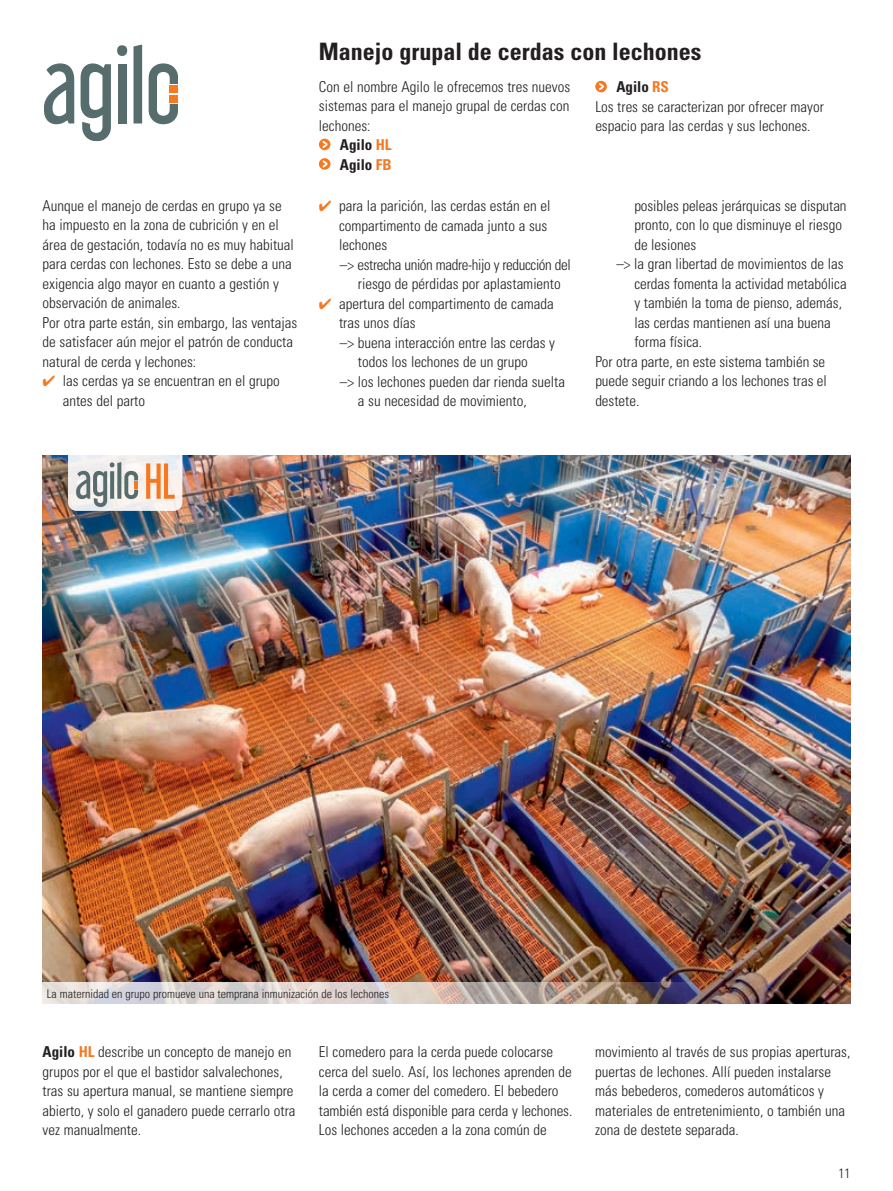
<style>
.page{position:relative;width:893px;height:1191px;background:#fff}
.page>*{position:absolute;margin:0;border:0;box-sizing:border-box;transform-origin:0 0}
.t1{font:700 condensed 24px "Univers LT Std";color:#231f20}
.t2{font:300 condensed 15px/19.5px "Univers LT Std";color:#231f20}
.t3{font:300 condensed 15px "Univers LT Std";letter-spacing:-.025em;color:#231f20}
.t4{font:700 condensed 15px "Univers LT Std";color:#231f20}
.t5{font:300 condensed 13.5px "Univers LT Std";color:#231f20}
.t6{font:300 condensed 12px "Univers LT Std";color:#231f20}
.s1{color:#f47921}
.s2{font-weight:700}
.s3{font-weight:700;color:#f47921}
</style>
<div class="page">
<svg style="left:44px;top:63px;width:30px;height:61px"></svg>
<svg style="left:81px;top:63px;width:30px;height:78px"></svg>
<svg style="left:134px;top:44px;width:8px;height:79px"></svg>
<div style="left:118px;top:64px;width:9px;height:59px;background:#566c6d"></div>
<svg style="left:149px;top:63px;width:29px;height:61px"></svg>
<svg style="left:117px;top:45px;width:10px;height:11px"></svg>
<div style="left:170px;top:85px;width:8px;height:8px;background:#f47921"></div>
<div style="left:170px;top:95px;width:8px;height:7px;background:#f47921"></div>
<img style="left:43px;top:455px;width:807px;height:548px">
<img style="left:42px;top:982px;width:714px;height:22px">
<svg style="left:68px;top:442px;width:114px;height:69px"></svg>
<svg style="left:146px;top:463px;width:29px;height:36px"></svg>
<svg style="left:76px;top:462px;width:62px;height:45px"></svg>
<svg style="left:319px;top:139px;width:11px;height:11px"></svg>
<svg style="left:323px;top:141px;width:4px;height:7px"></svg>
<svg style="left:319px;top:158px;width:11px;height:12px"></svg>
<svg style="left:323px;top:160px;width:4px;height:8px"></svg>
<div style="left:595px;top:81px;width:12px;height:11px;background:#f47921;border-radius:50%"></div>
<svg style="left:599px;top:83px;width:5px;height:7px"></svg>
<h1 class="t1" style="left:319px;top:37px;width:384px">Manejo grupal de cerdas con lechones</h1>
<p class="t2" style="left:43px;top:196px;width:256px">Aunque el manejo de cerdas en grupo ya se ha impuesto en la zona de cubrición y en el área de gestación, todavía no es muy habitual para cerdas con lechones. Esto se debe a una exigencia algo mayor en cuanto a gestión y observación de animales.<br>Por otra parte están, sin embargo, las ventajas de satisfacer aún mejor el patrón de conducta natural de cerda y lechones:</p>
<p class="t2" style="left:63px;top:371px;width:219px;text-indent:-20px"><span class="s1">✔</span> las cerdas ya se encuentran en el grupo antes del parto</p>
<p class="t2" style="left:319px;top:77px;width:253px">Con el nombre Agilo le ofrecemos tres nuevos</p>
<p class="t2" style="left:319px;top:96px;width:252px">sistemas para el manejo grupal de cerdas con</p>
<p class="t2" style="left:319px;top:116px;width:53px">lechones:</p>
<p class="t4" style="left:340px;top:136px;width:53px">Agilo <span class="s1">HL</span></p>
<p class="t4" style="left:340px;top:155px;width:53px">Agilo <span class="s1">FB</span></p>
<p class="t2" style="left:319px;top:196px;width:233px"><span class="s1">✔</span> para la parición, las cerdas están en el</p>
<p class="t2" style="left:339px;top:216px;width:210px">compartimento de camada junto a sus</p>
<p class="t2" style="left:339px;top:235px;width:50px">lechones</p>
<p class="t3" style="left:340px;top:255px;width:232px">–&gt; estrecha unión madre-hijo y reducción del</p>
<p class="t2" style="left:358px;top:274px;width:204px">riesgo de pérdidas por aplastamiento</p>
<p class="t2" style="left:319px;top:294px;width:236px"><span class="s1">✔</span> apertura del compartimento de camada</p>
<p class="t2" style="left:339px;top:313px;width:78px">tras unos días</p>
<p class="t2" style="left:340px;top:333px;width:217px">–&gt; buena interacción entre las cerdas y</p>
<p class="t2" style="left:358px;top:352px;width:171px">todos los lechones de un grupo</p>
<p class="t2" style="left:340px;top:372px;width:227px">–&gt; los lechones pueden dar rienda suelta</p>
<p class="t2" style="left:358px;top:391px;width:170px">a su necesidad de movimiento,</p>
<p class="t2" style="left:595px;top:77px;width:230px;text-indent:21px"><span class="s2">Agilo</span> <span class="s3">RS<br></span>Los tres se caracterizan por ofrecer mayor espacio para las cerdas y sus lechones.</p>
<p class="t2" style="left:634px;top:196px;width:214px">posibles peleas jerárquicas se disputan</p>
<p class="t2" style="left:634px;top:215px;width:209px">pronto, con lo que disminuye el riesgo</p>
<p class="t2" style="left:634px;top:235px;width:63px">de lesiones</p>
<p class="t2" style="left:616px;top:254px;width:229px">–&gt; la gran libertad de movimientos de las</p>
<p class="t2" style="left:634px;top:274px;width:214px">cerdas fomenta la actividad metabólica</p>
<p class="t2" style="left:634px;top:293px;width:209px">y también la toma de pienso, además,</p>
<p class="t2" style="left:634px;top:313px;width:198px">las cerdas mantienen así una buena</p>
<p class="t2" style="left:634px;top:332px;width:69px">forma física.</p>
<p class="t2" style="left:595px;top:352px;width:231px">Por otra parte, en este sistema también se</p>
<p class="t2" style="left:595px;top:371px;width:233px">puede seguir criando a los lechones tras el</p>
<p class="t2" style="left:595px;top:391px;width:46px">destete.</p>
<p class="t6" style="left:47px;top:986px;width:344px">La maternidad en grupo promueve una temprana inmunización de los lechones</p>
<p class="t2" style="left:43px;top:1042px;width:254px"><span class="s2">Agilo</span> <span class="s3">HL</span> describe un concepto de manejo en grupos por el que el bastidor salvalechones, tras su apertura manual, se mantiene siempre abierto, y solo el ganadero puede cerrarlo otra vez manualmente.</p>
<p class="t2" style="left:319px;top:1042px;width:255px">El comedero para la cerda puede colocarse cerca del suelo. Así, los lechones aprenden de la cerda a comer del comedero. El bebedero también está disponible para cerda y lechones.<br>Los lechones acceden a la zona común de</p>
<p class="t2" style="left:595px;top:1042px;width:257px">movimiento al través de sus propias aperturas, puertas de lechones. Allí pueden instalarse más bebederos, comederos automáticos y materiales de entretenimiento, o también una zona de destete separada.</p>
<p class="t5" style="left:838px;top:1165px;width:13px">11</p>
</div>
